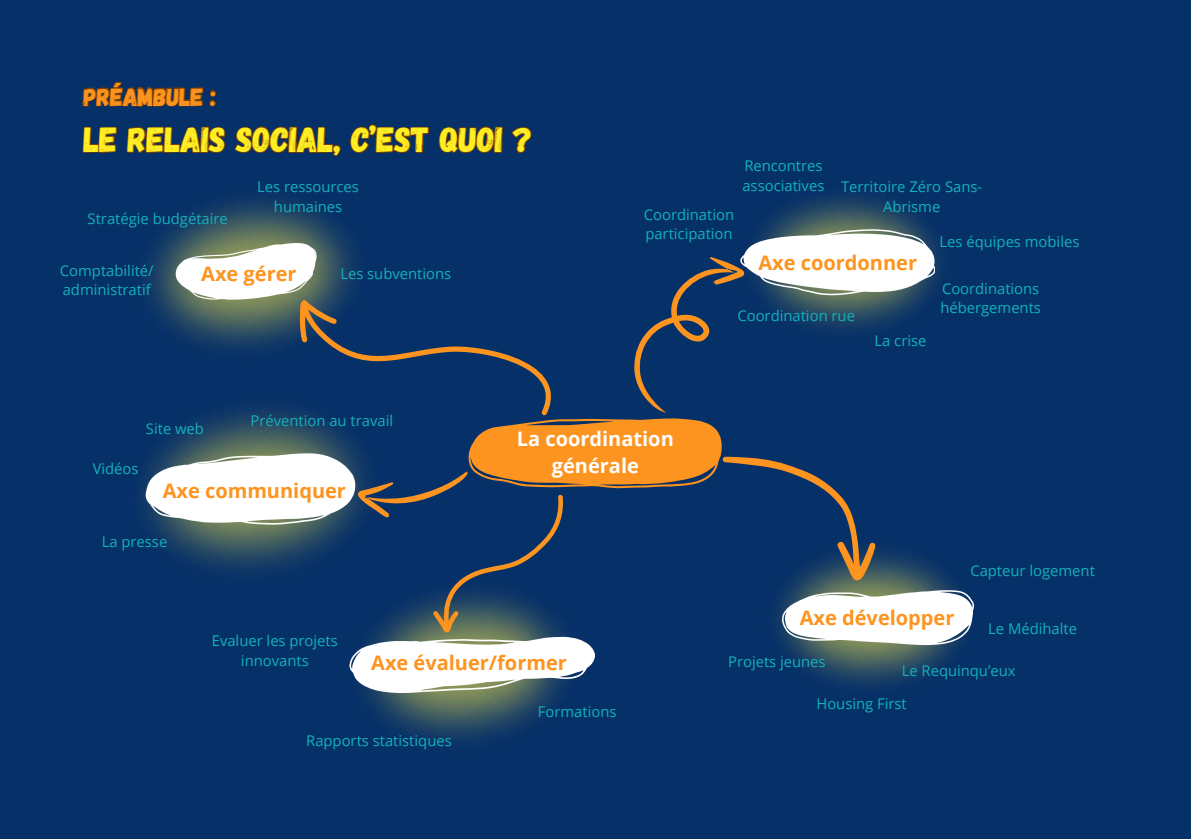
<style>
.page{position:relative;width:1191px;height:839px;background:#fff}
.page>*{position:absolute;margin:0;border:0;box-sizing:border-box;transform-origin:0 0}
.t1{font:34.8px "Gagalin";color:#feee24}
.t2{font:24.6px "Gagalin";color:#fd9420}
.t3{font:700 20px "Open Sans";color:#fd9420}
.t4{font:700 20px/27px "Open Sans";color:#fdfefd;text-align:center}
.t5{font:14.8px/19.8px "Open Sans";color:#13b2bd}
</style>
<div class="page">
<div style="left:0;top:0;width:1191px;height:838px;background:#063068"></div>
<img style="left:367px;top:693px;width:191px;height:47px">
<img style="left:766px;top:195px;width:162px;height:34px">
<svg style="left:146px;top:229px;width:828px;height:464px"></svg>
<svg style="left:82px;top:82px;width:455px;height:203px"></svg>
<h2 class="t2" style="left:84px;top:81px;width:134px">PRÉAMBULE :</h2>
<h1 class="t1" style="left:84px;top:117px;width:450px">LE RELAIS SOCIAL, C’EST QUOI ?</h1>
<p class="t5" style="left:257px;top:177px;width:103px;text-align:center">Les ressources humaines</p>
<p class="t5" style="left:88px;top:208px;width:142px">Stratégie budgétaire</p>
<p class="t5" style="left:60px;top:260px;width:95px">Comptabilité/ administratif</p>
<h3 class="t3" style="left:201px;top:260px;width:97px">Axe gérer</h3>
<p class="t5" style="left:340px;top:263px;width:112px">Les subventions</p>
<p class="t5" style="left:742px;top:155px;width:241px;line-height:21.2px">Rencontres<br>associatives Territoire Zéro Sans-</p>
<p class="t5" style="left:883px;top:196px;width:59px">Abrisme</p>
<p class="t5" style="left:940px;top:232px;width:141px">Les équipes mobiles</p>
<p class="t5" style="left:940px;top:278px;width:102px">Coordinations hébergements</p>
<p class="t5" style="left:875px;top:330px;width:53px">La crise</p>
<p class="t5" style="left:644px;top:204px;width:92px">Coordination participation</p>
<h3 class="t3" style="left:758px;top:248px;width:160px">Axe coordonner</h3>
<p class="t5" style="left:737px;top:305px;width:119px">Coordination rue</p>
<p class="t5" style="left:146px;top:418px;width:60px">Site web</p>
<p class="t5" style="left:251px;top:410px;width:144px">Prévention au travail</p>
<p class="t5" style="left:93px;top:458px;width:47px">Vidéos</p>
<h3 class="t3" style="left:163px;top:476px;width:185px">Axe communiquer</h3>
<p class="t5" style="left:102px;top:531px;width:67px">La presse</p>
<h3 class="t4" style="left:517px;top:425px;width:158px">La coordination générale</h3>
<p class="t5" style="left:212px;top:630px;width:128px;text-align:center">Evaluer les projets innovants</p>
<h3 class="t3" style="left:371px;top:648px;width:197px">Axe évaluer/former</h3>
<p class="t5" style="left:538px;top:701px;width:80px">Formations</p>
<p class="t5" style="left:306px;top:729px;width:147px">Rapports statistiques</p>
<h3 class="t3" style="left:800px;top:603px;width:156px">Axe développer</h3>
<p class="t5" style="left:970px;top:560px;width:126px">Capteur logement</p>
<p class="t5" style="left:988px;top:618px;width:90px">Le Médihalte</p>
<p class="t5" style="left:728px;top:651px;width:99px">Projets jeunes</p>
<p class="t5" style="left:902px;top:660px;width:115px">Le Requinqu’eux</p>
<p class="t5" style="left:816px;top:693px;width:92px">Housing First</p>
</div>
